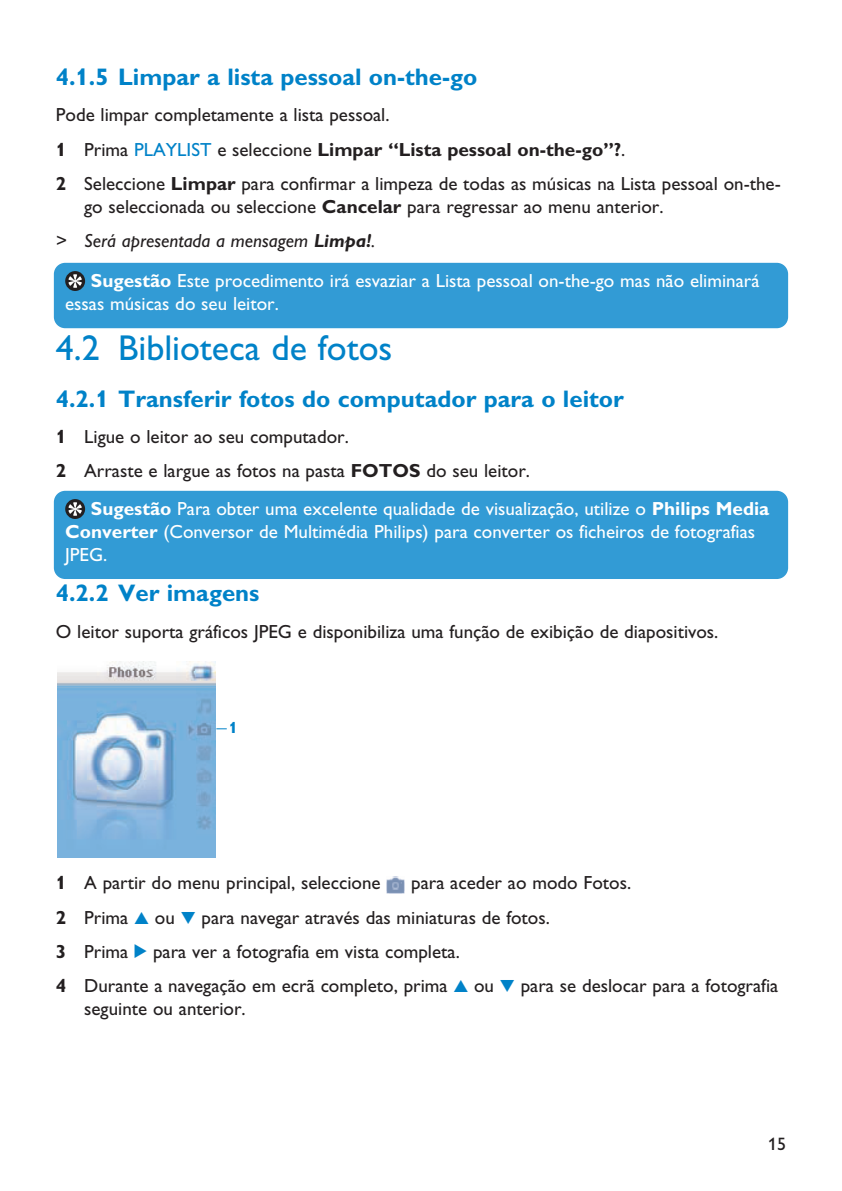
<style>
.page{position:relative;width:842px;height:1191px;background:#fff}
.page>*{position:absolute;margin:0;border:0;box-sizing:border-box;transform-origin:0 0}
.t1{font:36px "Gill Alt One";color:#0082c8}
.t2{font:700 24px "Gill Alt One";color:#0082c8}
.t3{font:19px/34.2px "Gill Alt One";color:#231f20}
.t4{font:19px/22.8px "Gill Alt One";color:#fff}
.t5{font:18px "Gill Alt One";color:#231f20}
.t6{font:700 16px "Gill Alt One";color:#0082c8}
.s1{font-weight:700}
.s2{color:#0082c8}
.s3{font-style:italic}
.s4{font-weight:700;font-style:italic}
.s5{font-family:"Audio Four 4";color:#0082c8}
</style>
<div class="page">
<div style="left:54px;top:263px;width:734px;height:65px;background:#329bd5;border-radius:11px"></div>
<svg style="left:65px;top:271px;width:20px;height:20px"></svg>
<svg style="left:69px;top:274px;width:13px;height:14px"></svg>
<svg style="left:386px;top:879px;width:19px;height:15px"></svg>
<img style="left:387px;top:876px;width:18px;height:17px">
<img style="left:58px;top:661px;width:158px;height:196px">
<svg style="left:216px;top:728px;width:11px;height:2px"></svg>
<div style="left:54px;top:491px;width:734px;height:88px;background:#329bd5;border-radius:11px"></div>
<svg style="left:65px;top:499px;width:20px;height:20px"></svg>
<svg style="left:69px;top:502px;width:13px;height:14px"></svg>
<p class="t2" style="left:56px;top:68px;width:423px">4.1.5 Limpar a lista pessoal on-the-go</p>
<p class="t3" style="left:56px;top:100px;width:726px">Pode limpar completamente a lista pessoal.<br><span class="s1">1</span> Prima <span class="s2">PLAYLIST</span> e seleccione <span class="s1">Limpar “Lista pessoal on-the-go”?</span>.<br><span class="s1">2</span> Seleccione <span class="s1">Limpar</span> para confirmar a limpeza de todas as músicas na Lista pessoal on-the-</p>
<p class="t3" style="left:56px;top:191px;width:609px;text-indent:28px">go seleccionada ou seleccione <span class="s1">Cancelar</span> para regressar ao menu anterior. <span class="s3">&gt; Será apresentada a mensagem</span> <span class="s4">Limpa!</span><span class="s3">.</span></p>
<p class="t4" style="left:65px;top:271px;width:696px;text-indent:26px"><span class="s1">Sugestão</span> Este procedimento irá esvaziar a Lista pessoal on-the-go mas não eliminará essas músicas do seu leitor.</p>
<h1 class="t1" style="left:56px;top:335px;width:338px">4.2 Biblioteca de fotos</h1>
<p class="t2" style="left:56px;top:390px;width:570px">4.2.1 Transferir fotos do computador para o leitor</p>
<p class="t3" style="left:56px;top:422px;width:476px"><span class="s1">1</span> Ligue o leitor ao seu computador.<br><span class="s1">2</span> Arraste e largue as fotos na pasta <span class="s1">FOTOS</span> do seu leitor.</p>
<p class="t4" style="left:65px;top:499px;width:706px;text-indent:26px"><span class="s1">Sugestão</span> Para obter uma excelente qualidade de visualização, utilize o <span class="s1">Philips Media<br>Converter</span> (Conversor de Multimédia Philips) para converter os ficheiros de fotografias<br>JPEG.</p>
<p class="t2" style="left:56px;top:584px;width:205px">4.2.2 Ver imagens</p>
<p class="t3" style="left:56px;top:616px;width:664px">O leitor suporta gráficos JPEG e disponibiliza uma função de exibição de diapositivos.</p>
<p class="t6" style="left:229px;top:722px;width:10px">1</p>
<p class="t3" style="left:56px;top:868px;width:326px"><span class="s1">1</span> A partir do menu principal, seleccione</p>
<p class="t3" style="left:56px;top:868px;width:724px;text-indent:355px">para aceder ao modo Fotos.<br><span class="s1">2</span> Prima <span class="s5">3</span> ou <span class="s5">4</span> para navegar através das miniaturas de fotos.<br><span class="s1">3</span> Prima <span class="s5">2</span> para ver a fotografia em vista completa.<br><span class="s1">4</span> Durante a navegação em ecrã completo, prima <span class="s5">3</span> ou <span class="s5">4</span> para se deslocar para a fotografia</p>
<p class="t3" style="left:84px;top:993px;width:163px">seguinte ou anterior.</p>
<p class="t5" style="left:768px;top:1137px;width:19px">15</p>
</div>
